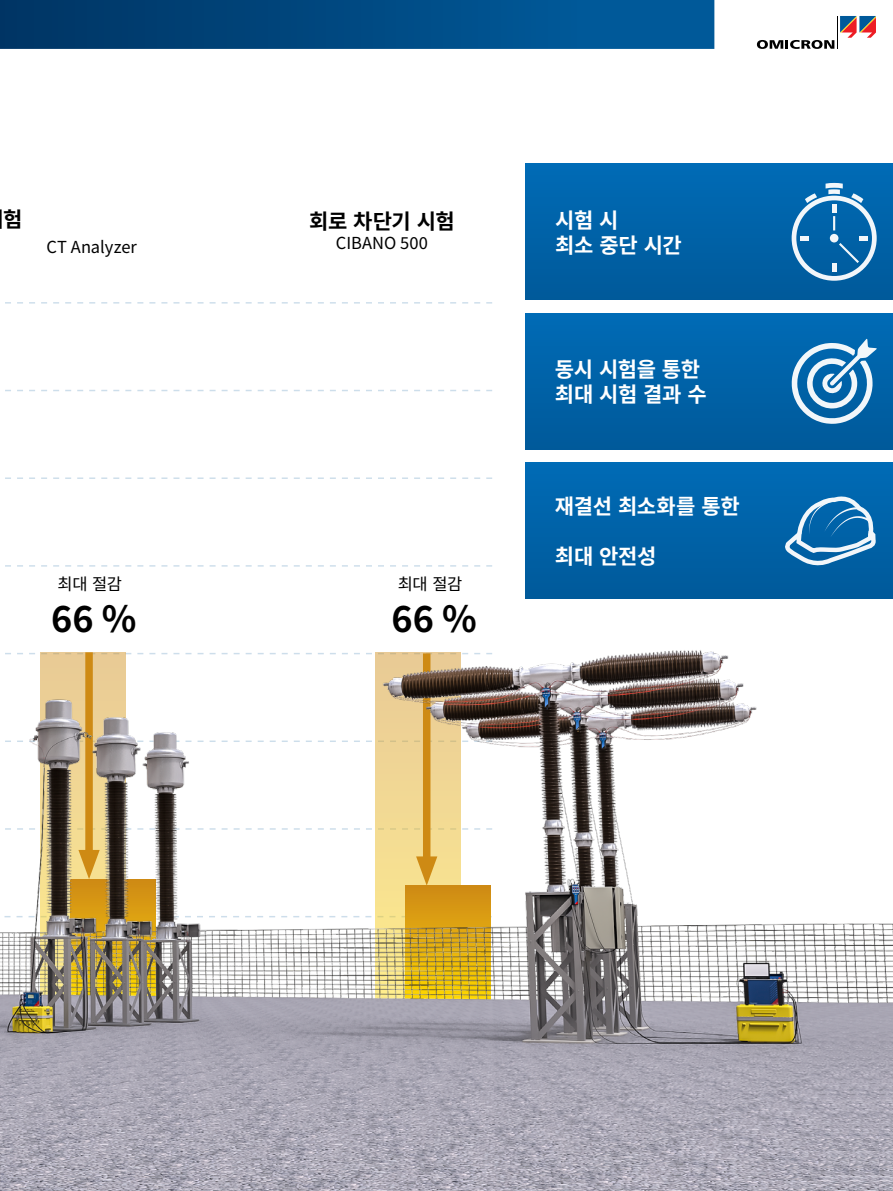
<style>
.page{position:relative;width:893px;height:1191px;background:#fff}
.page>*{position:absolute;margin:0;border:0;box-sizing:border-box;transform-origin:0 0}
.Vorwort{font:700 36px "Noto Sans CJ Kkr";color:#000}
.Vorwort-2{font:700 21px/25.2px "Noto Sans CJ Kkr";letter-spacing:-.02em;color:#fff}
.Vorwort-3{font:700 21px "Noto Sans CJ Kkr";letter-spacing:-.025em;color:#000}
.Vorwort-4{font:16.5px "Noto Sans CJ Kkr";letter-spacing:-.005em;color:#000}
</style>
<div class="page">
<svg style="left:0;top:0;width:714px;height:49px;background:#004982"></svg>
<svg style="left:757px;top:40px;width:77px;height:9px"></svg>
<hr style="left:837px;top:16px;width:1px;height:33px;background:#000">
<svg style="left:840px;top:16px;width:36px;height:22px"></svg>
<svg style="left:5px;top:477px;width:487px;height:2px"></svg>
<svg style="left:5px;top:390px;width:487px;height:1px"></svg>
<svg style="left:5px;top:302px;width:487px;height:1px"></svg>
<img style="left:0;top:565px;width:893px;height:626px">
<div style="left:526px;top:164px;width:367px;height:136px;background:linear-gradient(to bottom,#006bb6,#005a9a)"></div>
<svg style="left:792px;top:183px;width:85px;height:98px"></svg>
<div style="left:525px;top:313px;width:368px;height:136px;background:linear-gradient(to bottom,#006bb6,#005a9a)"></div>
<svg style="left:792px;top:339px;width:85px;height:85px"></svg>
<div style="left:525px;top:462px;width:368px;height:136px;background:linear-gradient(to bottom,#006bb6,#005a9a)"></div>
<svg style="left:783px;top:494px;width:94px;height:73px"></svg>
<p class="Vorwort-3" style="left:3px;top:208px;width:21px">험</p>
<p class="Vorwort-2" style="left:555px;top:208px;width:128px">시험 시<br>최소 중단 시간</p>
<p class="Vorwort-3" style="left:309px;top:210px;width:147px">회로 차단기 시험</p>
<p class="Vorwort-4" style="left:336px;top:234px;width:94px">CIBANO 500</p>
<p class="Vorwort-4" style="left:46px;top:238px;width:92px">CT Analyzer</p>
<p class="Vorwort-2" style="left:555px;top:357px;width:153px">동시 시험을 통한 최대 시험 결과 수</p>
<p class="Vorwort-4" style="left:58px;top:574px;width:66px">최대 절감</p>
<p class="Vorwort" style="left:51px;top:598px;width:87px">66 %</p>
<p class="Vorwort-4" style="left:398px;top:574px;width:66px">최대 절감</p>
<p class="Vorwort" style="left:392px;top:598px;width:87px">66 %</p>
<p class="Vorwort-2" style="left:555px;top:494px;width:186px">재결선 최소화를 통한</p>
<p class="Vorwort-2" style="left:555px;top:544px;width:103px">최대 안전성</p>
</div>
